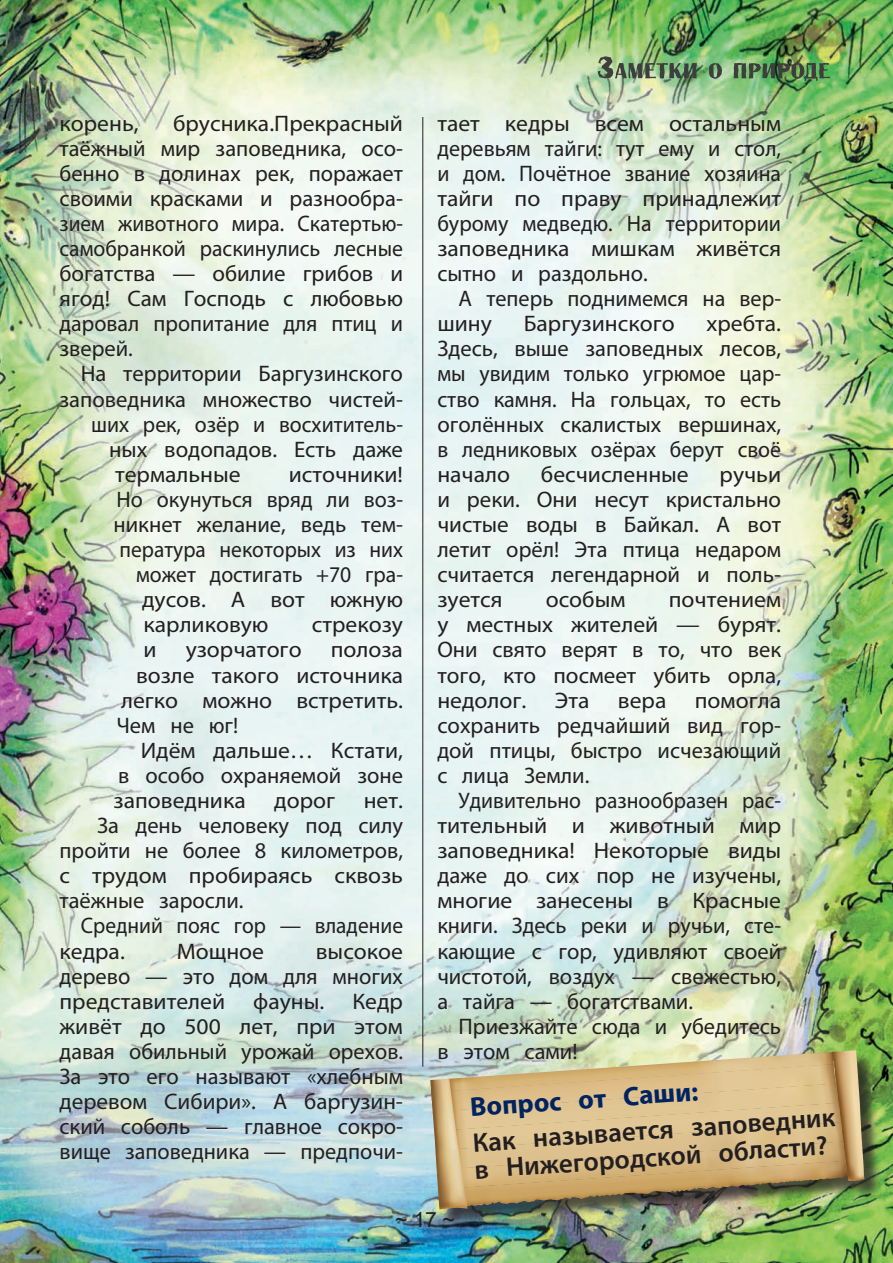
<style>
.page{position:relative;width:893px;height:1263px;background:#fff}
.page>*{position:absolute;margin:0;border:0;box-sizing:border-box;transform-origin:0 0}
.t1{font:600 27px/27px "Myriad Pro";color:#231f20}
.t2{font:700 27px "Myriad Pro";color:#002361}
.t3{font:22.5px/25px "Myriad Pro";color:#231f20;text-align:justify;scale:1.05 1}
.t4{font:22.5px/25px "Myriad Pro";color:#231f20}
.t5{font:22.5px/25px "Myriad Pro";color:#231f20;text-align:justify;scale:.96 1}
.t6{font:22.5px "Myriad Pro";color:#231f20;scale:.95 1}
.t7{font:22.5px "Myriad Pro";color:#231f20;scale:1.04 1}
.t8{font:21px "Arial";color:#231f20}
</style>
<div class="page">
<img style="left:0;top:0;width:893px;height:1263px">
<hr style="left:423px;top:117px;width:1px;height:950px;background:#231f20">
<div style="left:433px;top:1053px;width:450px;height:175px;background:#231f20;opacity:.75"></div>
<img style="left:448px;top:1052px;width:384px;height:27px">
<img style="left:449px;top:1064px;width:383px;height:19px">
<img style="left:468px;top:1083px;width:364px;height:19px">
<div style="left:468px;top:1102px;width:364px;height:19px;background:#e0c693"></div>
<img style="left:468px;top:1121px;width:364px;height:19px">
<img style="left:468px;top:1140px;width:389px;height:48px">
<img style="left:468px;top:1188px;width:228px;height:18px">
<img style="left:430px;top:1079px;width:38px;height:131px">
<img style="left:832px;top:1050px;width:32px;height:131px">
<img style="left:598px;top:56px;width:232px;height:25px">
<p class="t3" style="left:60px;top:110px;width:329px;text-indent:113px">брусника.Прекрасный таёжный мир заповедника, осо&shy;бенно в долинах рек, поражает своими красками и разнообра&shy;зием животного мира. Скатертью&shy;самобранкой раскинулись лесные богатства — обилие грибов и ягод! Сам Господь с любовью даровал пропитание для птиц и зверей.</p>
<p class="t4" style="left:81px;top:361px;width:324px">На территории Баргузинского</p>
<p class="t4" style="left:60px;top:386px;width:345px">заповедника множество чистей-</p>
<p class="t4" style="left:91px;top:411px;width:314px">ших рек, озёр и восхититель-</p>
<p class="t4" style="left:109px;top:436px;width:296px">ных водопадов. Есть даже</p>
<p class="t3" style="left:115px;top:461px;width:121px">термальные</p>
<p class="t3" style="left:289px;top:461px;width:110px">источники!</p>
<p class="t4" style="left:117px;top:486px;width:288px">Но окунуться вряд ли воз-</p>
<p class="t4" style="left:114px;top:511px;width:291px">никнет желание, ведь тем-</p>
<p class="t6" style="left:120px;top:536px;width:300px">пература некоторых из них</p>
<p class="t5" style="left:136px;top:562px;width:278px">может достигать +70 гра-</p>
<p class="t3" style="left:142px;top:587px;width:250px">дусов. А вот южную</p>
<p class="t3" style="left:144px;top:612px;width:121px">карликовую</p>
<p class="t3" style="left:312px;top:612px;width:88px">стрекозу</p>
<p class="t3" style="left:144px;top:637px;width:14px">и</p>
<p class="t3" style="left:186px;top:637px;width:112px">узорчатого</p>
<p class="t3" style="left:331px;top:637px;width:70px">полоза</p>
<p class="t7" style="left:136px;top:661px;width:258px">возле такого источника</p>
<p class="t3" style="left:121px;top:687px;width:270px">легко можно встретить.</p>
<p class="t4" style="left:117px;top:712px;width:123px">Чем не юг!</p>
<p class="t3" style="left:141px;top:737px;width:251px">Идём дальше… Кстати,</p>
<p class="t4" style="left:118px;top:762px;width:287px">в особо охраняемой зоне</p>
<p class="t3" style="left:114px;top:787px;width:127px">заповедника</p>
<p class="t3" style="left:274px;top:787px;width:60px">дорог</p>
<p class="t3" style="left:364px;top:787px;width:39px">нет.</p>
<p class="t4" style="left:97px;top:813px;width:307px">За день человеку под силу</p>
<p class="t4" style="left:60px;top:838px;width:345px">пройти не более 8 километров,</p>
<p class="t3" style="left:60px;top:863px;width:329px">с трудом пробираясь сквозь</p>
<p class="t4" style="left:60px;top:888px;width:185px">таёжные заросли.</p>
<p class="t6" style="left:81px;top:912px;width:341px">Средний пояс гор — владение</p>
<p class="t3" style="left:60px;top:938px;width:64px">кедра.</p>
<p class="t3" style="left:177px;top:938px;width:85px">Мощное</p>
<p class="t3" style="left:60px;top:110px;width:77px">корень,</p>
<p class="t3" style="left:60px;top:938px;width:329px;text-indent:256px">высокое дерево — это дом для многих представителей фауны. Кедр живёт до 500 лет, при этом давая обильный урожай орехов.<br>За это его называют «хлебным деревом Сибири». А баргузин&shy;ский соболь — главное сокро&shy;вище заповедника — предпочи-</p>
<p class="t3" style="left:437px;top:110px;width:329px">тает кедры всем остальным деревьям тайги: тут ему и стол, и дом. Почётное звание хозяина тайги по праву принадлежит бурому медведю. На территории заповедника мишкам живётся сытно и раздольно.</p>
<p class="t4" style="left:437px;top:286px;width:345px;text-indent:21px">А теперь поднимемся на вер&shy;шину</p>
<p class="t3" style="left:437px;top:311px;width:329px;text-indent:269px">хребта.<br>Здесь, выше заповедных лесов, мы увидим только угрюмое цар&shy;ство камня. На гольцах, то есть оголённых скалистых вершинах, в ледниковых озёрах берут своё начало</p>
<p class="t3" style="left:524px;top:311px;width:145px">Баргузинского</p>
<p class="t3" style="left:541px;top:461px;width:142px">бесчисленные</p>
<p class="t3" style="left:437px;top:461px;width:329px;text-indent:282px">ручьи и реки. Они несут кристально чистые воды в Байкал. А вот летит орёл! Эта птица недаром считается легендарной и поль&shy;зуется</p>
<p class="t3" style="left:546px;top:587px;width:78px">особым</p>
<p class="t3" style="left:437px;top:587px;width:329px;text-indent:231px">почтением у местных жителей — бурят.<br>Они свято верят в то, что век того, кто посмеет убить орла, недолог.</p>
<p class="t3" style="left:555px;top:687px;width:34px">Эта</p>
<p class="t3" style="left:618px;top:687px;width:48px">вера</p>
<p class="t3" style="left:437px;top:687px;width:329px;text-indent:257px">помогла сохранить редчайший вид гор&shy;дой птицы, быстро исчезающий с лица Земли.</p>
<p class="t5" style="left:437px;top:787px;width:360px;text-indent:21px">Удивительно разнообразен рас&shy;тительный и животный мир заповедника! Некоторые виды даже до сих пор не изучены, многие занесены в Красные книги. Здесь реки и ручьи, сте&shy;кающие с гор, удивляют своей чистотой, воздух — свежестью, а тайга — богатствами.</p>
<p class="t4" style="left:437px;top:1013px;width:345px;text-indent:21px">Приезжайте сюда и убедитесь в этом сами!</p>
<p class="t2" style="left:469px;top:1089px;width:230px;rotate:-4deg">Вопрос от Саши:</p>
<p class="t1" style="left:472px;top:1128px;width:365px;rotate:-4deg">Как называется заповедник в Нижегородской области?</p>
<p class="t8" style="left:395px;top:1205px;width:61px">~ 17 ~</p>
</div>
